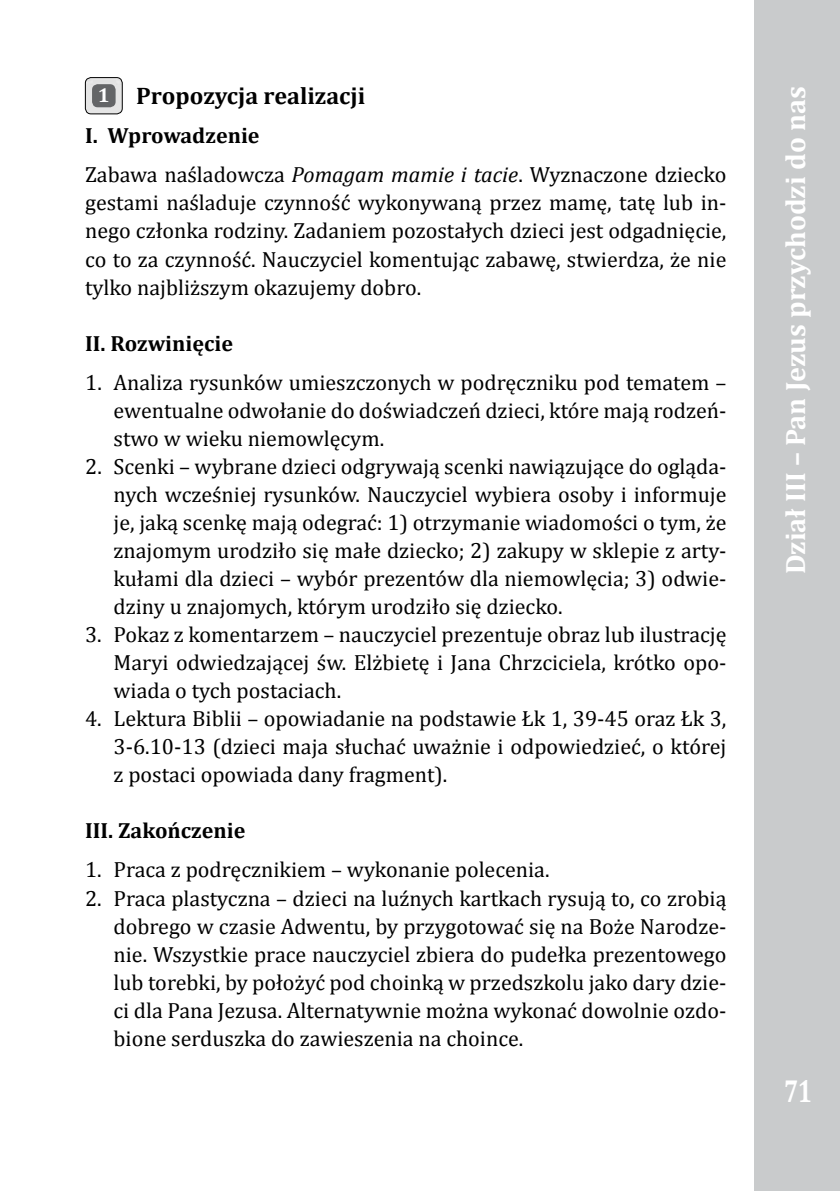
<style>
.page{position:relative;width:840px;height:1191px;background:#fff}
.page>*{position:absolute;margin:0;border:0;box-sizing:border-box;transform-origin:0 0}
.t1{font:700 32px "Cambria";color:#fff;scale:.75 1}
.t2{font:700 28px "Cambria";color:#fff}
.t3{font:700 24px "Cambria";color:#000}
.t4{font:22px/28px "Cambria";color:#000;text-align:justify}
.t5{font:700 22px "Cambria";color:#000}
.t6{font:700 20px "Cambria";color:#fff}
.s1{font-weight:700}
.s2{font-style:italic}
</style>
<div class="page">
<div style="left:754px;top:0;width:85px;height:1191px;background:#c9cbcc"></div>
<img style="left:85px;top:78px;width:37px;height:36px">
<div style="left:85px;top:77px;width:37px;height:37px;border:1px solid #000;border-radius:6px"></div>
<div style="left:92px;top:84px;width:23px;height:23px;background:#646567;border-radius:6px"></div>
<p class="t3" style="left:136px;top:79px;width:230px">Propozycja realizacji</p>
<p class="t4" style="left:85px;top:116px;width:642px;line-height:39.4px"><span class="s1">I. Wprowadzenie<br></span>Zabawa naśladowcza <span class="s2">Pomagam mamie i tacie</span>. Wyznaczone dziecko</p>
<p class="t4" style="left:85px;top:189px;width:642px">gestami naśladuje czynność wykonywaną przez mamę, tatę lub in&shy;nego członka rodziny. Zadaniem pozostałych dzieci jest odgadnięcie, co to za czynność. Nauczyciel komentując zabawę, stwierdza, że nie tylko najbliższym okazujemy dobro.</p>
<p class="t5" style="left:85px;top:327px;width:149px">II. Rozwinięcie</p>
<p class="t4" style="left:113px;top:368px;width:614px;text-indent:-28px">1. Analiza rysunków umieszczonych w podręczniku pod tematem – ewentualne odwołanie do doświadczeń dzieci, które mają rodzeń&shy;stwo w wieku niemowlęcym.</p>
<p class="t4" style="left:113px;top:452px;width:614px;text-indent:-28px">2. Scenki – wybrane dzieci odgrywają scenki nawiązujące do ogląda&shy;nych wcześniej rysunków. Nauczyciel wybiera osoby i informuje je, jaką scenkę mają odegrać: 1) otrzymanie wiadomości o tym, że znajomym urodziło się małe dziecko; 2) zakupy w sklepie z arty&shy;kułami dla dzieci – wybór prezentów dla niemowlęcia; 3) odwie&shy;dziny u znajomych, którym urodziło się dziecko.</p>
<p class="t4" style="left:113px;top:620px;width:614px;text-indent:-28px">3. Pokaz z komentarzem – nauczyciel prezentuje obraz lub ilustrację Maryi odwiedzającej św. Elżbietę i Jana Chrzciciela, krótko opo&shy;wiada o tych postaciach.</p>
<p class="t4" style="left:113px;top:704px;width:614px;text-indent:-28px">4. Lektura Biblii – opowiadanie na podstawie Łk 1, 39-45 oraz Łk 3, 3-6.10-13 (dzieci maja słuchać uważnie i odpowiedzieć, o której z postaci opowiada dany fragment).</p>
<p class="t5" style="left:85px;top:815px;width:162px">III. Zakończenie</p>
<p class="t4" style="left:85px;top:856px;width:465px">1. Praca z podręcznikiem – wykonanie polecenia.</p>
<p class="t4" style="left:113px;top:884px;width:614px;text-indent:-28px">2. Praca plastyczna – dzieci na luźnych kartkach rysują to, co zrobią dobrego w czasie Adwentu, by przygotować się na Boże Narodze&shy;nie. Wszystkie prace nauczyciel zbiera do pudełka prezentowego lub torebki, by położyć pod choinką w przedszkolu jako dary dzie&shy;ci dla Pana Jezusa. Alternatywnie można wykonać dowolnie ozdo&shy;bione serduszka do zawieszenia na choince.</p>
<p class="t6" style="left:98px;top:81px;width:13px">1</p>
<p class="t2" style="left:775px;top:574px;width:489px;rotate:-90deg">Dział III – Pan Jezus przychodzi do nas</p>
<h1 class="t1" style="left:783px;top:1068px;width:39px">71</h1>
</div>
